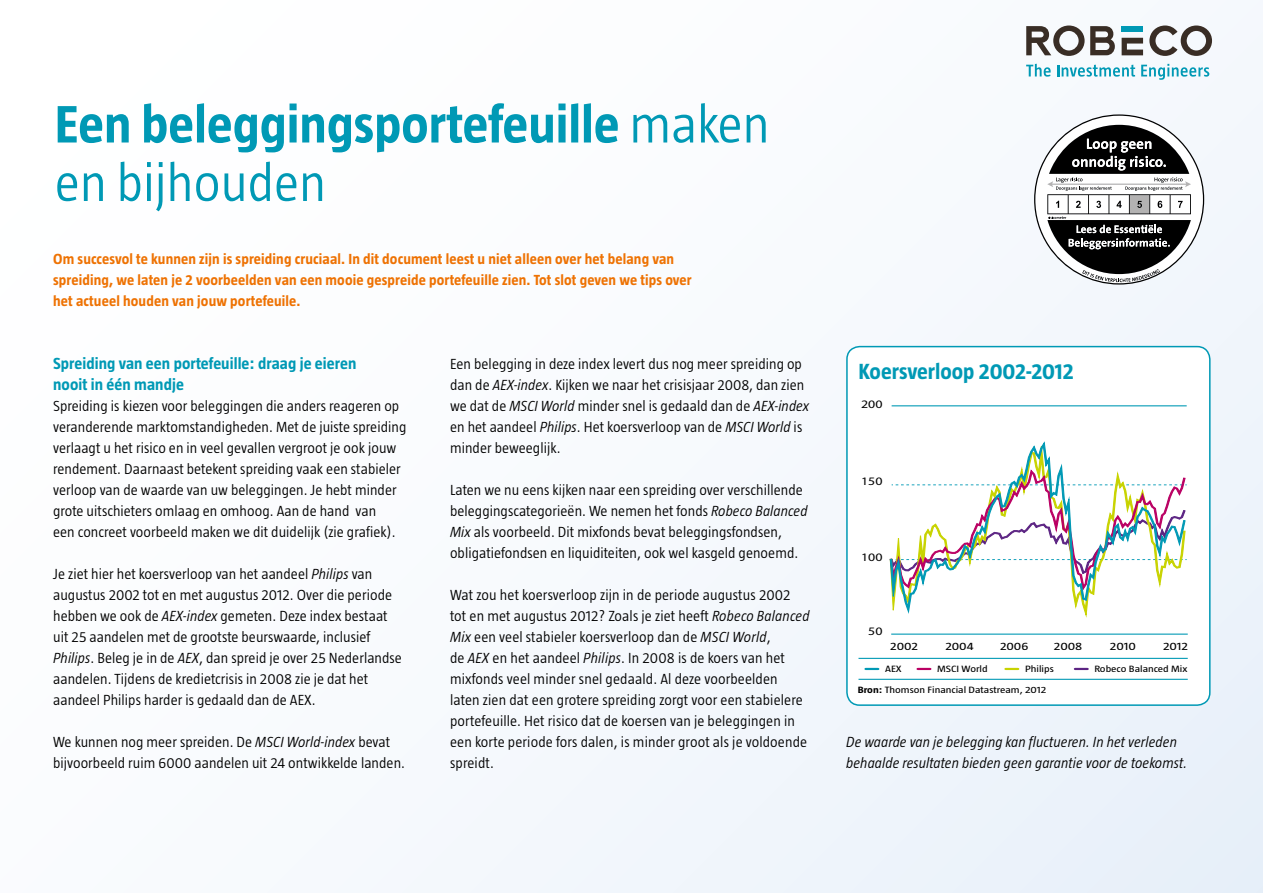
<style>
.page{position:relative;width:1263px;height:893px;background:#f8fbfd}
.page>*{position:absolute;margin:0;border:0;box-sizing:border-box;transform-origin:0 0}
.t1{font:700 54px/58.5px "Taz";color:#0099b5}
.t2{font:700 22.5px "Taz";color:#0099b5}
.t3{font:700 16.5px/21px "Taz";letter-spacing:.005em;color:#0099b5}
.t4{font:300 15px/21px "Taz";letter-spacing:.005em;color:#000}
.t5{font:700 15px/21px "Taz";letter-spacing:.01em;color:#ee7203}
.t6{font:italic 300 15px/21px "Taz";letter-spacing:.005em;color:#000}
.t7{font:11.4px "Myriad Pro";color:#000;scale:1.21 1}
.t8{font:10.95px "Taz";letter-spacing:-.005em;color:#000;scale:1.21 1}
.t9{font:9.3px "Taz";color:#000;scale:1.21 1}
.s1{font-weight:300}
.s2{font-style:italic}
.s3{font-weight:700}
</style>
<div class="page">
<div style="left:847px;top:347px;width:363px;height:358px;background:#fff;border-radius:13px"></div>
<hr style="left:891px;top:633px;width:297px;height:2px;background:#0099b5">
<hr style="left:858px;top:658px;width:330px;height:1px;background:#0099b5">
<hr style="left:858px;top:679px;width:330px;height:1px;background:#0099b5">
<hr style="left:892px;top:405px;width:295px;height:1px;background:#0099b5">
<svg style="left:866px;top:668px;width:12px;height:2px"></svg>
<svg style="left:918px;top:668px;width:12px;height:2px"></svg>
<svg style="left:1006px;top:668px;width:12px;height:2px"></svg>
<svg style="left:1075px;top:668px;width:12px;height:2px"></svg>
<svg style="left:890px;top:441px;width:296px;height:173px"></svg>
<div style="left:846px;top:346px;width:364px;height:360px;border:2px solid #0099b5;border-radius:13px"></div>
<svg style="left:1034px;top:114px;width:170px;height:171px"></svg>
<div style="left:1121px;top:26px;width:22px;height:6px;background:#0099b5"></div>
<svg style="left:1090px;top:26px;width:25px;height:29px"></svg>
<svg style="left:1026px;top:26px;width:58px;height:30px"></svg>
<svg style="left:1149px;top:26px;width:63px;height:30px"></svg>
<svg style="left:1121px;top:38px;width:22px;height:17px"></svg>
<svg style="left:1026px;top:64px;width:25px;height:13px"></svg>
<svg style="left:1057px;top:65px;width:78px;height:12px"></svg>
<svg style="left:1141px;top:64px;width:68px;height:16px"></svg>
<h1 class="t1" style="left:55px;top:95px;width:716px">Een beleggingsportefeuille <span class="s1">maken en bijhouden</span></h1>
<p class="t5" style="left:53px;top:248px;width:640px">Om succesvol te kunnen zijn is spreiding cruciaal. In dit document leest u niet alleen over het belang van spreiding, we laten je 2 voorbeelden van een mooie gespreide portefeuille zien. Tot slot geven we tips over het actueel houden van jouw portefeuile.</p>
<p class="t3" style="left:53px;top:353px;width:305px">Spreiding van een portefeuille: draag je eieren nooit in één mandje</p>
<p class="t4" style="left:53px;top:395px;width:355px">Spreiding is kiezen voor beleggingen die anders reageren op veranderende marktomstandigheden. Met de juiste spreiding verlaagt u het risico en in veel gevallen vergroot je ook jouw rendement. Daarnaast betekent spreiding vaak een stabieler verloop van de waarde van uw beleggingen. Je hebt minder grote uitschieters omlaag en omhoog. Aan de hand van<br>een concreet voorbeeld maken we dit duidelijk (zie grafiek).</p>
<p class="t4" style="left:53px;top:563px;width:350px">Je ziet hier het koersverloop van het aandeel <span class="s2">Philips</span> van augustus 2002 tot en met augustus 2012. Over die periode hebben we ook de <span class="s2">AEX-index</span> gemeten. Deze index bestaat uit 25 aandelen met de grootste beurswaarde, inclusief <span class="s2">Philips</span>. Beleg je in de <span class="s2">AEX</span>, dan spreid je over 25 Nederlandse aandelen. Tijdens de kredietcrisis in 2008 zie je dat het aandeel Philips harder is gedaald dan de AEX.</p>
<p class="t4" style="left:53px;top:731px;width:353px">We kunnen nog meer spreiden. De <span class="s2">MSCI World-index</span> bevat bijvoorbeeld ruim 6000 aandelen uit 24 ontwikkelde landen.</p>
<p class="t4" style="left:450px;top:353px;width:360px">Een belegging in deze index levert dus nog meer spreiding op dan de <span class="s2">AEX-index</span>. Kijken we naar het crisisjaar 2008, dan zien we dat de <span class="s2">MSCI World</span> minder snel is gedaald dan de <span class="s2">AEX-index </span>en het aandeel <span class="s2">Philips</span>. Het koersverloop van de <span class="s2">MSCI World</span> is minder beweeglijk.</p>
<p class="t4" style="left:450px;top:479px;width:359px">Laten we nu eens kijken naar een spreiding over verschillende beleggingscategorieën. We nemen het fonds <span class="s2">Robeco Balanced Mix</span> als voorbeeld. Dit mixfonds bevat beleggingsfondsen, obligatiefondsen en liquiditeiten, ook wel kasgeld genoemd.</p>
<p class="t4" style="left:450px;top:584px;width:361px">Wat zou het koersverloop zijn in de periode augustus 2002 tot en met augustus 2012? Zoals je ziet heeft <span class="s2">Robeco Balanced Mix</span> een veel stabieler koersverloop dan de <span class="s2">MSCI World</span>,<br>de <span class="s2">AEX</span> en het aandeel <span class="s2">Philips</span>. In 2008 is de koers van het mixfonds veel minder snel gedaald. Al deze voorbeelden laten zien dat een grotere spreiding zorgt voor een stabielere portefeuille. Het risico dat de koersen van je beleggingen in een korte periode fors dalen, is minder groot als je voldoende spreidt.</p>
<h2 class="t2" style="left:858px;top:359px;width:217px">Koersverloop 2002-2012</h2>
<p class="t7" style="left:861px;top:397px;width:19px">200</p>
<p class="t7" style="left:861px;top:474px;width:19px">150</p>
<p class="t7" style="left:861px;top:550px;width:19px">100</p>
<p class="t7" style="left:868px;top:625px;width:13px">50</p>
<p class="t8" style="left:890px;top:640px;width:24px">2002</p>
<p class="t8" style="left:945px;top:640px;width:25px">2004</p>
<p class="t8" style="left:1000px;top:640px;width:25px">2006</p>
<p class="t8" style="left:1054px;top:640px;width:25px">2008</p>
<p class="t8" style="left:1110px;top:640px;width:23px">2010</p>
<p class="t8" style="left:1163px;top:640px;width:22px">2012</p>
<p class="t9" style="left:885px;top:663px;width:15px">AEX</p>
<p class="t9" style="left:937px;top:663px;width:43px">MSCI World</p>
<p class="t9" style="left:1025px;top:663px;width:25px">Philips</p>
<p class="t9" style="left:1094px;top:663px;width:78px">Robeco Balanced Mix</p>
<p class="t9" style="left:858px;top:685px;width:157px"><span class="s3">Bron:</span> Thomson Financial Datastream, 2012</p>
<p class="t6" style="left:846px;top:731px;width:342px">De waarde van je belegging kan fluctueren. In het verleden behaalde resultaten bieden geen garantie voor de toekomst.</p>
</div>
